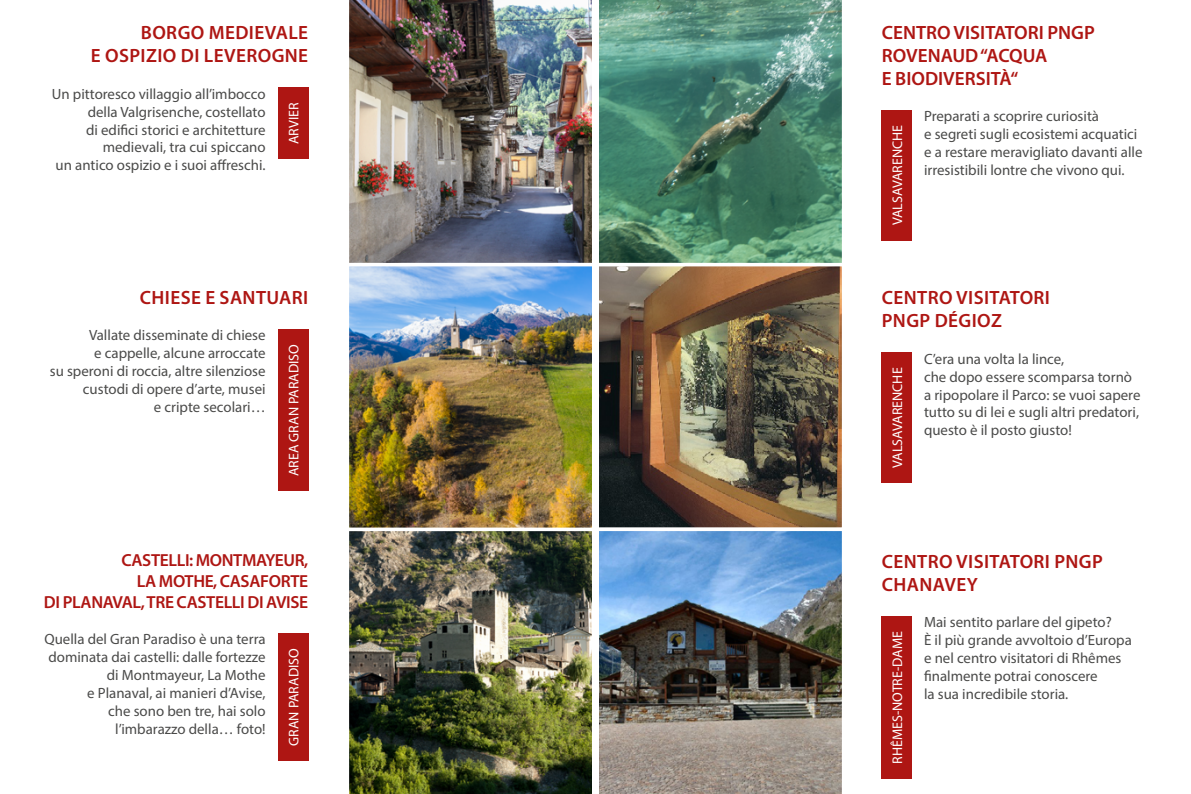
<style>
.page{position:relative;width:1191px;height:794px;background:#fff}
.page>*{position:absolute;margin:0;border:0;box-sizing:border-box;transform-origin:0 0}
.t1{font:600 19.25px/23.1px "Myriad Pro";letter-spacing:.02em;color:#ae1613}
.t2{font:600 19.25px/23.1px "Myriad Pro";color:#ae1613}
.t3{font:600 17.5px/21px "Myriad Pro";letter-spacing:-.02em;color:#ae1613;text-align:right}
.t4{font:14.88px/17.8px "Myriad Pro";color:#4a4a49}
.t5{font:14px "Myriad Pro";color:#fff}
</style>
<div class="page">
<img style="left:599px;top:0;width:243px;height:263px">
<img style="left:600px;top:268px;width:240px;height:258px">
<div style="left:595px;top:263px;width:250px;height:268px;border:4px solid #fff"></div>
<img style="left:350px;top:268px;width:240px;height:258px">
<img style="left:349px;top:531px;width:243px;height:263px">
<img style="left:349px;top:0;width:243px;height:263px">
<div style="left:345px;top:263px;width:250px;height:268px;border:4px solid #fff"></div>
<img style="left:595px;top:527px;width:250px;height:267px">
<div style="left:278px;top:88px;width:30px;height:71px;background:#ae1613"></div>
<div style="left:278px;top:329px;width:30px;height:162px;background:#ae1613"></div>
<div style="left:881px;top:353px;width:31px;height:130px;background:#ae1613"></div>
<div style="left:881px;top:110px;width:31px;height:130px;background:#ae1613"></div>
<div style="left:278px;top:633px;width:30px;height:127px;background:#ae1613"></div>
<div style="left:881px;top:616px;width:31px;height:163px;background:#ae1613"></div>
<p class="t1" style="left:91px;top:21px;width:219px;text-align:right">BORGO MEDIEVALE<br>E OSPIZIO DI LEVEROGNE</p>
<p class="t4" style="left:52px;top:85px;width:215px;text-align:right">Un pittoresco villaggio all’imbocco della Valgrisenche, costellato<br>di edifici storici e architetture medievali, tra cui spiccano<br>un antico ospizio e i suoi affreschi.</p>
<p class="t5" style="left:285px;top:144px;width:43px;rotate:-90deg">ARVIER</p>
<p class="t1" style="left:140px;top:286px;width:170px">CHIESE E SANTUARI</p>
<p class="t4" style="left:50px;top:326px;width:217px;text-align:right">Vallate disseminate di chiese<br>e cappelle, alcune arroccate<br>su speroni di roccia, altre silenziose custodi di opere d’arte, musei<br>e cripte secolari…</p>
<p class="t5" style="left:285px;top:476px;width:134px;rotate:-90deg">AREA GRAN PARADISO</p>
<p class="t3" style="left:44px;top:549px;width:266px">CASTELLI: MONTMAYEUR,<br>LA MOTHE, CASAFORTE<br>DI PLANAVAL, TRE CASTELLI DI AVISE</p>
<p class="t4" style="left:44px;top:630px;width:223px;text-align:right">Quella del Gran Paradiso è una terra dominata dai castelli: dalle fortezze di Montmayeur, La Mothe<br>e Planaval, ai manieri d’Avise,<br>che sono ben tre, hai solo l’imbarazzo della… foto!</p>
<p class="t5" style="left:285px;top:745px;width:99px;rotate:-90deg">GRAN PARADISO</p>
<p class="t2" style="left:881px;top:21px;width:214px">CENTRO VISITATORI PNGP<br>ROVENAUD “ACQUA<br>E BIODIVERSITÀ“</p>
<p class="t5" style="left:888px;top:225px;width:102px;rotate:-90deg">VALSAVARENCHE</p>
<p class="t4" style="left:924px;top:107px;width:220px">Preparati a scoprire curiosità<br>e segreti sugli ecosistemi acquatici e a restare meravigliato davanti alle irresistibili lontre che vivono qui.</p>
<p class="t1" style="left:881px;top:286px;width:170px">CENTRO VISITATORI<br>PNGP DÉGIOZ</p>
<p class="t5" style="left:888px;top:468px;width:102px;rotate:-90deg">VALSAVARENCHE</p>
<p class="t4" style="left:924px;top:350px;width:218px">C’era una volta la lince,<br>che dopo essere scomparsa tornò a ripopolare il Parco: se vuoi sapere tutto su di lei e sugli altri predatori, questo è il posto giusto!</p>
<p class="t1" style="left:881px;top:549px;width:223px">CENTRO VISITATORI PNGP<br>CHANAVEY</p>
<p class="t4" style="left:924px;top:613px;width:209px">Mai sentito parlare del gipeto?<br>È il più grande avvoltoio d’Europa e nel centro visitatori di Rhêmes finalmente potrai conoscere<br>la sua incredibile storia.</p>
<p class="t5" style="left:888px;top:764px;width:134px;rotate:-90deg">RHÊMES-NOTRE-DAME</p>
</div>
